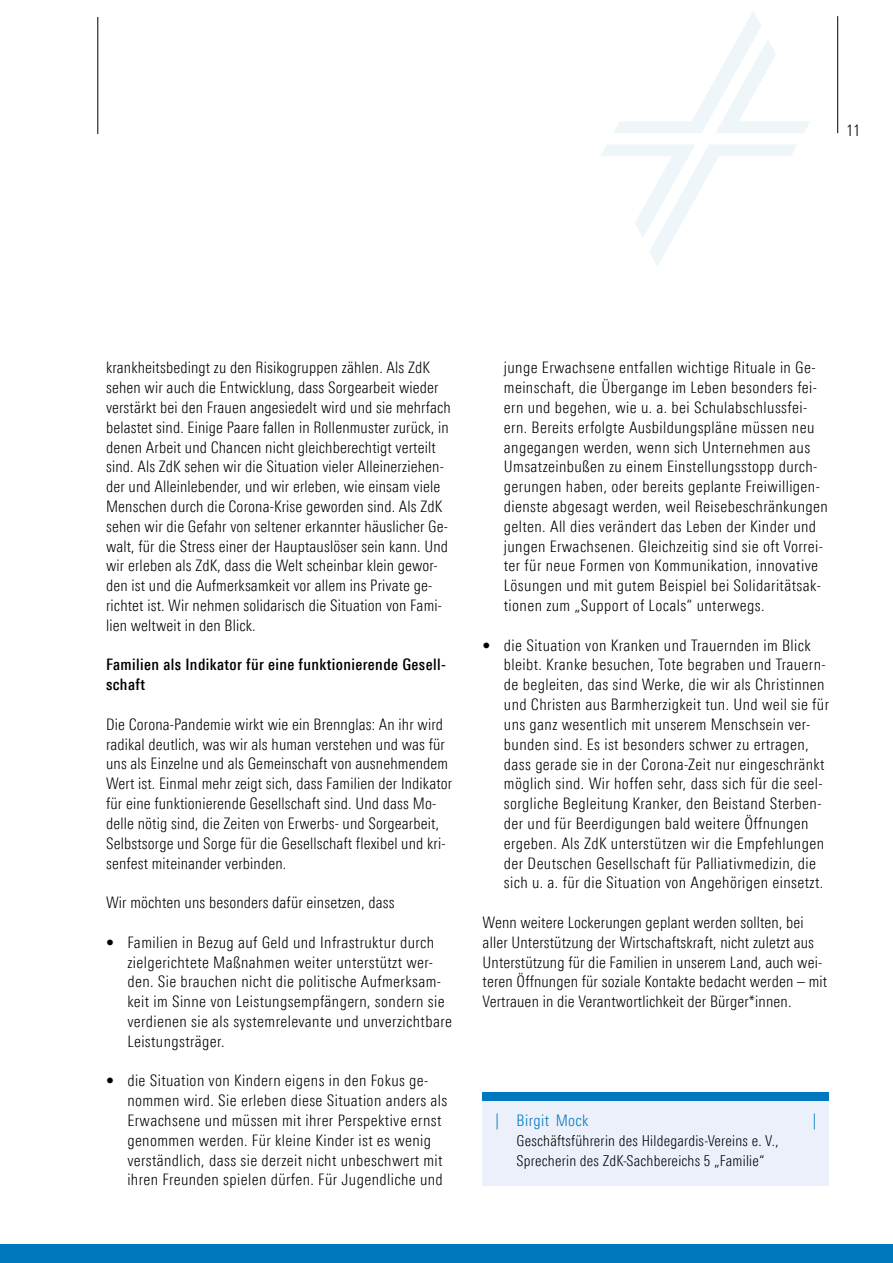
<style>
.page{position:relative;width:893px;height:1263px;background:#fff}
.page>*{position:absolute;margin:0;border:0;box-sizing:border-box;transform-origin:0 0}
.t1{font:300 15.9px/19.8px "Linotype Univers 320 Cn";letter-spacing:.025em;color:#000}
.t2{font:500 15.9px/19.8px "Linotype Univers 520 Cn";letter-spacing:.025em;color:#000}
.t3{font:300 15.9px "Linotype Univers 320 Cn";letter-spacing:.025em;color:#0078bf}
.t4{font:300 15px/19.8px "Linotype Univers 320 Cn";letter-spacing:.015em;color:#000}
</style>
<div class="page">
<hr style="left:837px;top:16px;width:1px;height:117px;background:#000">
<hr style="left:97px;top:17px;width:1px;height:117px;background:#000">
<svg style="left:614px;top:11px;width:196px;height:122px"></svg>
<svg style="left:601px;top:145px;width:196px;height:121px"></svg>
<div style="left:0;top:1245px;width:893px;height:18px;background:#0078bd"></div>
<div style="left:483px;top:1101px;width:346px;height:84px;background:#ecf0fa"></div>
<div style="left:483px;top:1092px;width:346px;height:9px;background:#0078bf"></div>
<p class="t1" style="left:846px;top:120px;width:15px">11</p>
<p class="t1" style="left:106px;top:358px;width:346px">krankheitsbedingt zu den Risikogruppen zählen. Als ZdK sehen wir auch die Entwicklung, dass Sorgearbeit wieder verstärkt bei den Frauen angesiedelt wird und sie mehrfach belastet sind. Einige Paare fallen in Rollenmuster zurück, in denen Arbeit und Chancen nicht gleichberechtigt verteilt sind. Als ZdK sehen wir die Situation vieler Alleinerziehen&shy;der und Alleinlebender, und wir erleben, wie einsam viele Menschen durch die Corona-Krise geworden sind. Als ZdK sehen wir die Gefahr von seltener erkannter häuslicher Ge&shy;walt, für die Stress einer der Hauptauslöser sein kann. Und wir erleben als ZdK, dass die Welt scheinbar klein gewor&shy;den ist und die Aufmerksamkeit vor allem ins Private ge&shy;richtet ist. Wir nehmen solidarisch die Situation von Fami&shy;lien weltweit in den Blick.</p>
<p class="t2" style="left:106px;top:655px;width:341px">Familien als Indikator für eine funktionierende Gesell&shy;schaft</p>
<p class="t1" style="left:106px;top:714px;width:348px">Die Corona-Pandemie wirkt wie ein Brennglas: An ihr wird radikal deutlich, was wir als human verstehen und was für uns als Einzelne und als Gemeinschaft von ausnehmendem Wert ist. Einmal mehr zeigt sich, dass Familien der Indikator für eine funktionierende Gesellschaft sind. Und dass Mo&shy;delle nötig sind, die Zeiten von Erwerbs- und Sorgearbeit, Selbstsorge und Sorge für die Gesellschaft flexibel und kri&shy;senfest miteinander verbinden.</p>
<p class="t1" style="left:106px;top:892px;width:290px">Wir möchten uns besonders dafür einsetzen, dass</p>
<p class="t1" style="left:127px;top:932px;width:326px;text-indent:-21px">• Familien in Bezug auf Geld und Infrastruktur durch zielgerichtete Maßnahmen weiter unterstützt wer&shy;den. Sie brauchen nicht die politische Aufmerksam&shy;keit im Sinne von Leistungsempfängern, sondern sie verdienen sie als systemrelevante und unverzichtbare Leistungsträger.</p>
<p class="t1" style="left:127px;top:1071px;width:322px;text-indent:-21px">• die Situation von Kindern eigens in den Fokus ge&shy;nommen wird. Sie erleben diese Situation anders als Erwachsene und müssen mit ihrer Perspektive ernst genommen werden. Für kleine Kinder ist es wenig verständlich, dass sie derzeit nicht unbeschwert mit ihren Freunden spielen dürfen. Für Jugendliche und</p>
<p class="t1" style="left:504px;top:358px;width:325px">junge Erwachsene entfallen wichtige Rituale in Ge&shy;meinschaft, die Übergange im Leben besonders fei&shy;ern und begehen, wie u. a. bei Schulabschlussfei&shy;ern. Bereits erfolgte Ausbildungspläne müssen neu angegangen werden, wenn sich Unternehmen aus Umsatzeinbußen zu einem Einstellungsstopp durch&shy;gerungen haben, oder bereits geplante Freiwilligen&shy;dienste abgesagt werden, weil Reisebeschränkungen gelten. All dies verändert das Leben der Kinder und jungen Erwachsenen. Gleichzeitig sind sie oft Vorrei&shy;ter für neue Formen von Kommunikation, innovative Lösungen und mit gutem Beispiel bei Solidaritätsak&shy;tionen zum „Support of Locals“ unterwegs.</p>
<p class="t1" style="left:504px;top:635px;width:327px;text-indent:-21px">• die Situation von Kranken und Trauernden im Blick bleibt. Kranke besuchen, Tote begraben und Trauern&shy;de begleiten, das sind Werke, die wir als Christinnen und Christen aus Barmherzigkeit tun. Und weil sie für uns ganz wesentlich mit unserem Menschsein ver&shy;bunden sind. Es ist besonders schwer zu ertragen, dass gerade sie in der Corona-Zeit nur eingeschränkt möglich sind. Wir hoffen sehr, dass sich für die seel&shy;sorgliche Begleitung Kranker, den Beistand Sterben&shy;der und für Beerdigungen bald weitere Öffnungen ergeben. Als ZdK unterstützen wir die Empfehlungen der Deutschen Gesellschaft für Palliativmedizin, die sich u. a. für die Situation von Angehörigen einsetzt.</p>
<p class="t1" style="left:483px;top:912px;width:346px">Wenn weitere Lockerungen geplant werden sollten, bei aller Unterstützung der Wirtschaftskraft, nicht zuletzt aus Unterstützung für die Familien in unserem Land, auch wei&shy;teren Öffnungen für soziale Kontakte bedacht werden – mit Vertrauen in die Verantwortlichkeit der Bürger*innen.</p>
<p class="t3" style="left:495px;top:1111px;width:95px">| Birgit Mock</p>
<p class="t3" style="left:813px;top:1111px;width:5px">|</p>
<p class="t4" style="left:517px;top:1130px;width:263px">Geschäftsführerin des Hildegardis-Vereins e. V.,<br>Sprecherin des ZdK-Sachbereichs 5 „Familie“</p>
</div>
